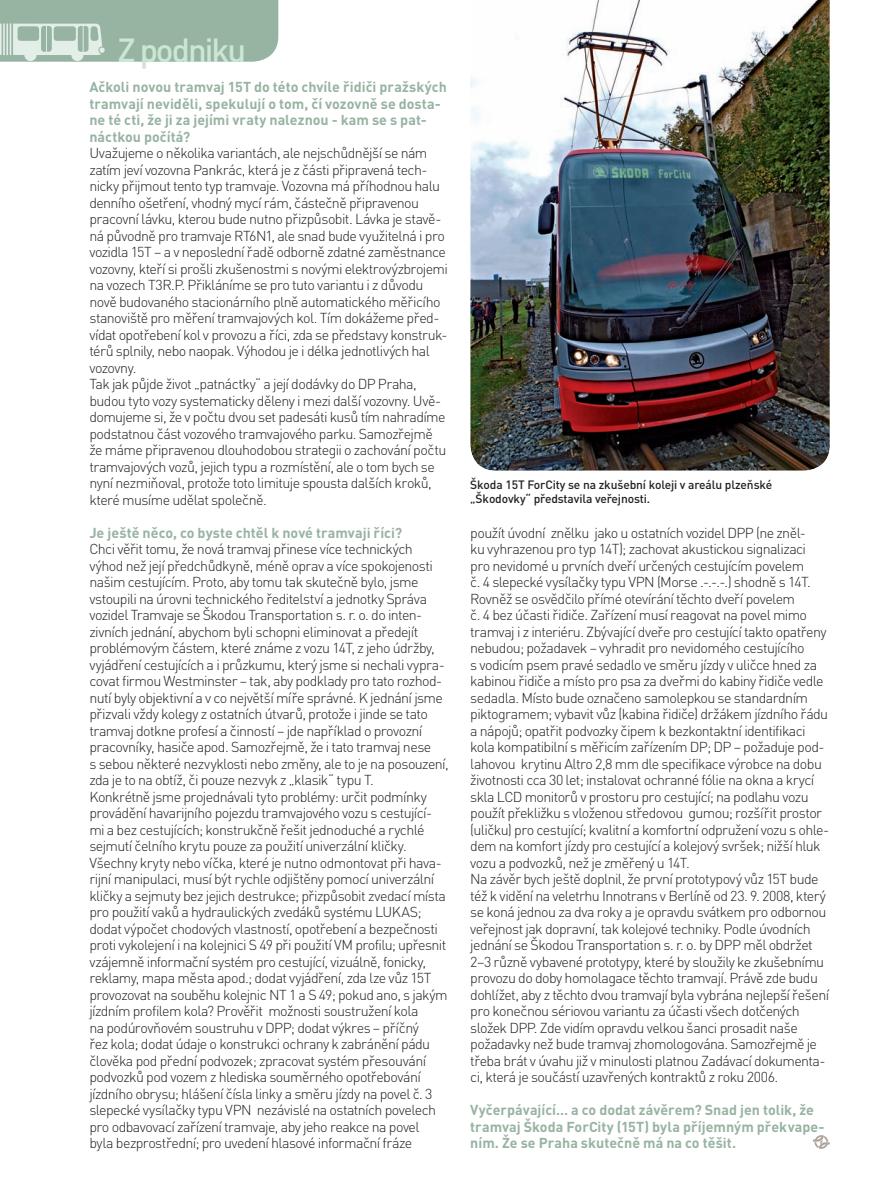
<style>
.page{position:relative;width:872px;height:1191px;background:#fff}
.page>*{position:absolute;margin:0;border:0;box-sizing:border-box;transform-origin:0 0}
.t1{font:500 33px "DINCE";letter-spacing:-.06em;color:#cbe6d3}
.t2{font:300 14.25px/16.5px "DINCE";letter-spacing:-.04em;color:#231f20}
.t3{font:700 14.25px/16.5px "DINCE";color:#97b3a2}
.t4{font:500 12px/13.5px "DINCE";letter-spacing:-.01em;color:#231f20}
</style>
<div class="page">
<img style="left:470px;top:0;width:359px;height:471px">
<svg style="left:812px;top:1135px;width:17px;height:13px"></svg>
<svg style="left:0;top:0;width:278px;height:62px;background:#a0baaa"></svg>
<h1 class="t1" style="left:117px;top:38px;width:130px">Z podniku</h1>
<p class="t3" style="left:89px;top:80px;width:359px">Ačkoli novou tramvaj 15T do této chvíle řidiči pražských tramvají neviděli, spekulují o tom, čí vozovně se dosta&shy;ne té cti, že ji za jejími vraty naleznou - kam se s pat&shy;náctkou počítá?</p>
<p class="t2" style="left:89px;top:146px;width:360px">Uvažujeme o několika variantách, ale nejschůdnější se nám zatím jeví vozovna Pankrác, která je z části připravená tech&shy;nicky přijmout tento typ tramvaje. Vozovna má příhodnou halu denního ošetření, vhodný mycí rám, částečně připravenou pracovní lávku, kterou bude nutno přizpůsobit. Lávka je stavě&shy;ná původně pro tramvaje RT6N1, ale snad bude využitelná i pro vozidla 15T – a v neposlední řadě odborně zdatné zaměstnance vozovny, kteří si prošli zkušenostmi s novými elektrovýzbrojemi na vozech T3R.P. Přikláníme se pro tuto variantu i z důvodu nově budovaného stacionárního plně automatického měřicího stanoviště pro měření tramvajových kol. Tím dokážeme před&shy;vídat opotřebení kol v provozu a říci, zda se představy konstruk&shy;térů splnily, nebo naopak. Výhodou je i délka jednotlivých hal vozovny.<br>Tak jak půjde život „patnáctky“ a její dodávky do DP Praha, budou tyto vozy systematicky děleny i mezi další vozovny. Uvě&shy;domujeme si, že v počtu dvou set padesáti kusů tím nahradíme podstatnou část vozového tramvajového parku. Samozřejmě že máme připravenou dlouhodobou strategii o zachování počtu tramvajových vozů, jejich typu a rozmístění, ale o tom bych se nyní nezmiňoval, protože toto limituje spousta dalších kroků, které musíme udělat společně.</p>
<p class="t3" style="left:89px;top:526px;width:314px">Je ještě něco, co byste chtěl k nové tramvaji říci?</p>
<p class="t2" style="left:89px;top:542px;width:361px">Chci věřit tomu, že nová tramvaj přinese více technických výhod než její předchůdkyně, méně oprav a více spokojenosti našim cestujícím. Proto, aby tomu tak skutečně bylo, jsme vstoupili na úrovni technického ředitelství a jednotky Správa vozidel Tramvaje se Škodou Transportation s. r. o. do inten&shy;zivních jednání, abychom byli schopni eliminovat a předejít problémovým částem, které známe z vozu 14T, z jeho údržby, vyjádření cestujících a i průzkumu, který jsme si nechali vypra&shy;covat firmou Westminster – tak, aby podklady pro tato rozhod&shy;nutí byly objektivní a v co největší míře správné. K jednání jsme přizvali vždy kolegy z ostatních útvarů, protože i jinde se tato tramvaj dotkne profesí a činností – jde například o provozní pracovníky, hasiče apod. Samozřejmě, že i tato tramvaj nese<br>s sebou některé nezvyklosti nebo změny, ale to je na posouzení, zda je to na obtíž, či pouze nezvyk z „klasik“ typu T.<br>Konkrétně jsme projednávali tyto problémy: určit podmínky provádění havarijního pojezdu tramvajového vozu s cestující&shy;mi a bez cestujících; konstrukčně řešit jednoduché a rychlé sejmutí čelního krytu pouze za použití univerzální kličky.<br>Všechny kryty nebo víčka, které je nutno odmontovat při hava&shy;rijní manipulaci, musí být rychle odjištěny pomocí univerzální kličky a sejmuty bez jejich destrukce; přizpůsobit zvedací místa pro použití vaků a hydraulických zvedáků systému LUKAS; dodat výpočet chodových vlastností, opotřebení a bezpečnosti proti vykolejení i na kolejnici S 49 při použití VM profilu; upřesnit vzájemně informační systém pro cestující, vizuálně, fonicky, reklamy, mapa města apod.; dodat vyjádření, zda lze vůz 15T provozovat na souběhu kolejnic NT 1 a S 49; pokud ano, s jakým jízdním profilem kola? Prověřit možnosti soustružení kola<br>na podúrovňovém soustruhu v DPP; dodat výkres – příčný<br>řez kola; dodat údaje o konstrukci ochrany k zabránění pádu člověka pod přední podvozek; zpracovat systém přesouvání podvozků pod vozem z hlediska souměrného opotřebování jízdního obrysu; hlášení čísla linky a směru jízdy na povel č. 3 slepecké vysílačky typu VPN nezávislé na ostatních povelech pro odbavovací zařízení tramvaje, aby jeho reakce na povel<br>byla bezprostřední; pro uvedení hlasové informační fráze</p>
<p class="t4" style="left:470px;top:479px;width:303px">Škoda 15T ForCity se na zkušební koleji v areálu plzeňské „Škodovky“ představila veřejnosti.</p>
<p class="t2" style="left:470px;top:526px;width:360px">použít úvodní znělku jako u ostatních vozidel DPP (ne zněl-<br>ku vyhrazenou pro typ 14T); zachovat akustickou signalizaci pro nevidomé u prvních dveří určených cestujícím povelem<br>č. 4 slepecké vysílačky typu VPN (Morse .-.-.-.) shodně s 14T.<br>Rovněž se osvědčilo přímé otevírání těchto dveří povelem<br>č. 4 bez účasti řidiče. Zařízení musí reagovat na povel mimo tramvaj i z interiéru. Zbývající dveře pro cestující takto opatřeny nebudou; požadavek – vyhradit pro nevidomého cestujícího<br>s vodicím psem pravé sedadlo ve směru jízdy v uličce hned za kabinou řidiče a místo pro psa za dveřmi do kabiny řidiče vedle sedadla. Místo bude označeno samolepkou se standardním piktogramem; vybavit vůz (kabina řidiče) držákem jízdního řádu a nápojů; opatřit podvozky čipem k bezkontaktní identifikaci kola kompatibilní s měřicím zařízením DP; DP – požaduje pod&shy;lahovou krytinu Altro 2,8 mm dle specifikace výrobce na dobu životnosti cca 30 let; instalovat ochranné fólie na okna a krycí skla LCD monitorů v prostoru pro cestující; na podlahu vozu použít překližku s vloženou středovou gumou; rozšířit prostor (uličku) pro cestující; kvalitní a komfortní odpružení vozu s ohle&shy;dem na komfort jízdy pro cestující a kolejový svršek; nižší hluk vozu a podvozků, než je změřený u 14T.<br>Na závěr bych ještě doplnil, že první prototypový vůz 15T bude též k vidění na veletrhu Innotrans v Berlíně od 23. 9. 2008, který se koná jednou za dva roky a je opravdu svátkem pro odbornou veřejnost jak dopravní, tak kolejové techniky. Podle úvodních jednání se Škodou Transportation s. r. o. by DPP měl obdržet 2–3 různě vybavené prototypy, které by sloužily ke zkušebnímu provozu do doby homolagace těchto tramvají. Právě zde budu dohlížet, aby z těchto dvou tramvají byla vybrána nejlepší řešení pro konečnou sériovou variantu za účasti všech dotčených složek DPP. Zde vidím opravdu velkou šanci prosadit naše požadavky než bude tramvaj zhomologována. Samozřejmě je třeba brát v úvahu již v minulosti platnou Zadávací dokumenta&shy;ci, která je součástí uzavřených kontraktů z roku 2006.</p>
<p class="t3" style="left:470px;top:1103px;width:356px">Vyčerpávající… a co dodat závěrem? Snad jen tolik, že tramvaj Škoda ForCity (15T) byla příjemným překvape&shy;ním. Že se Praha skutečně má na co těšit.</p>
</div>
